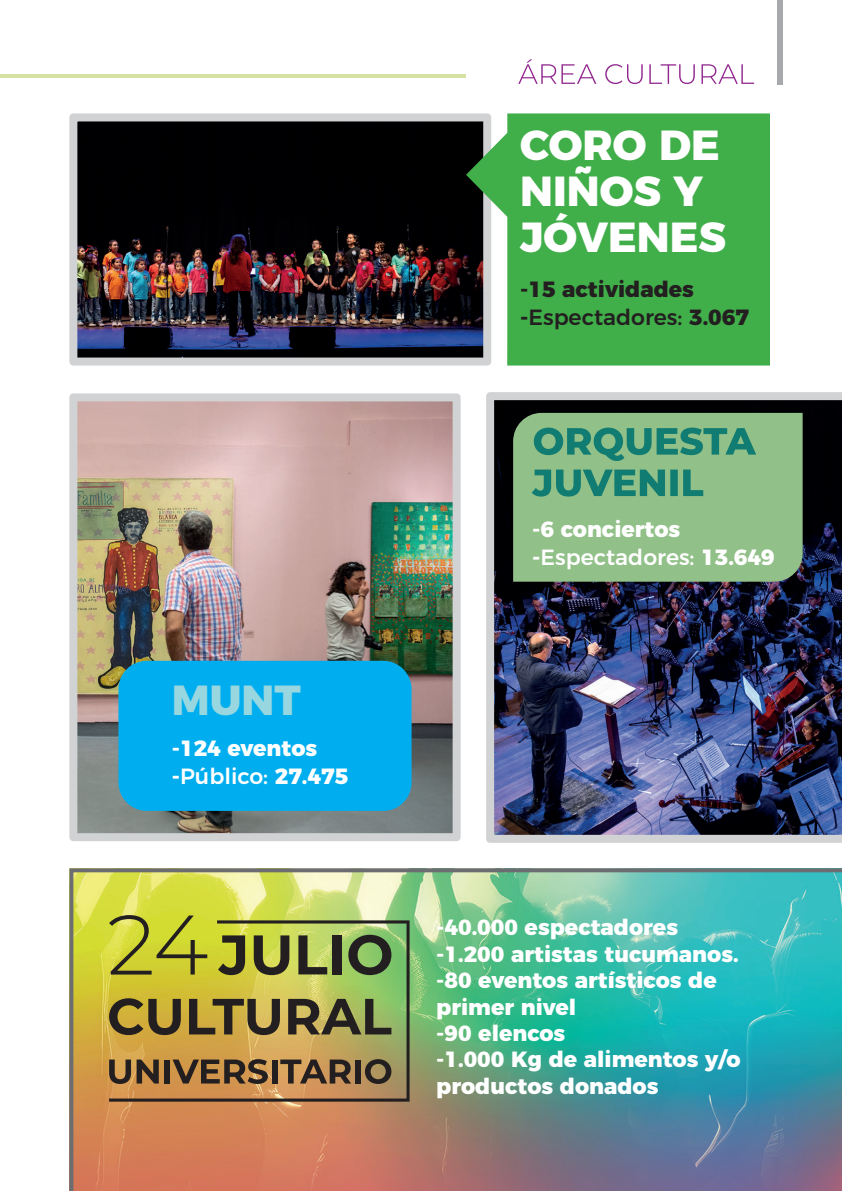
<style>
.page{position:relative;width:842px;height:1191px;background:#fff}
.page>*{position:absolute;margin:0;border:0;box-sizing:border-box;transform-origin:0 0}
.t1{font:800 42px/46px "Montserrat";color:#fff}
.t2{font:800 42px "Montserrat";color:#98d7df}
.t3{font:800 22px/26.4px "Montserrat";color:#fff}
.t4{font:800 22px/28px "Montserrat";color:#231f20}
.s1{font-weight:500}
</style>
<div class="page">
<div style="left:777px;top:0;width:5px;height:84px;background:#a8a9ad"></div>
<hr style="left:0;top:74px;width:466px;height:3px;background:#d6e2a2">
<img style="left:69px;top:393px;width:392px;height:448px">
<img style="left:69px;top:113px;width:397px;height:252px">
<img style="left:486px;top:392px;width:356px;height:451px">
<svg style="left:466px;top:113px;width:304px;height:252px;fill:#40ae49"></svg>
<div style="left:513px;top:413px;width:290px;height:168px;background:#91c088"></div>
<svg style="left:532px;top:469px;width:171px;height:27px"></svg>
<svg style="left:534px;top:427px;width:222px;height:34px"></svg>
<img style="left:69px;top:868px;width:773px;height:323px">
<svg style="left:518px;top:59px;width:236px;height:25px"></svg>
<svg style="left:109px;top:915px;width:98px;height:5px"></svg>
<img style="left:109px;top:920px;width:301px;height:181px">
<h1 class="t2" style="left:172px;top:665px;width:130px">MUNT</h1>
<p class="t3" style="left:172px;top:732px;width:178px;line-height:28px">-124 eventos -<span class="s1">Público:</span> 27.475</p>
<h1 class="t1" style="left:520px;top:119px;width:207px">CORO DE<br>NIÑOS Y<br>JÓVENES</h1>
<p class="t4" style="left:520px;top:273px;width:230px">-15 actividades -<span class="s1">Espectadores:</span> 3.067</p>
<p class="t3" style="left:532px;top:513px;width:244px;line-height:28px">-6 conciertos -<span class="s1">Espectadores:</span> 13.649</p>
<p class="t3" style="left:436px;top:912px;width:306px">-40.000 espectadores -1.200 artistas tucumanos. -80 eventos artísticos de primer nivel<br>-90 elencos<br>-1.000 Kg de alimentos y/o productos donados</p>
</div>
